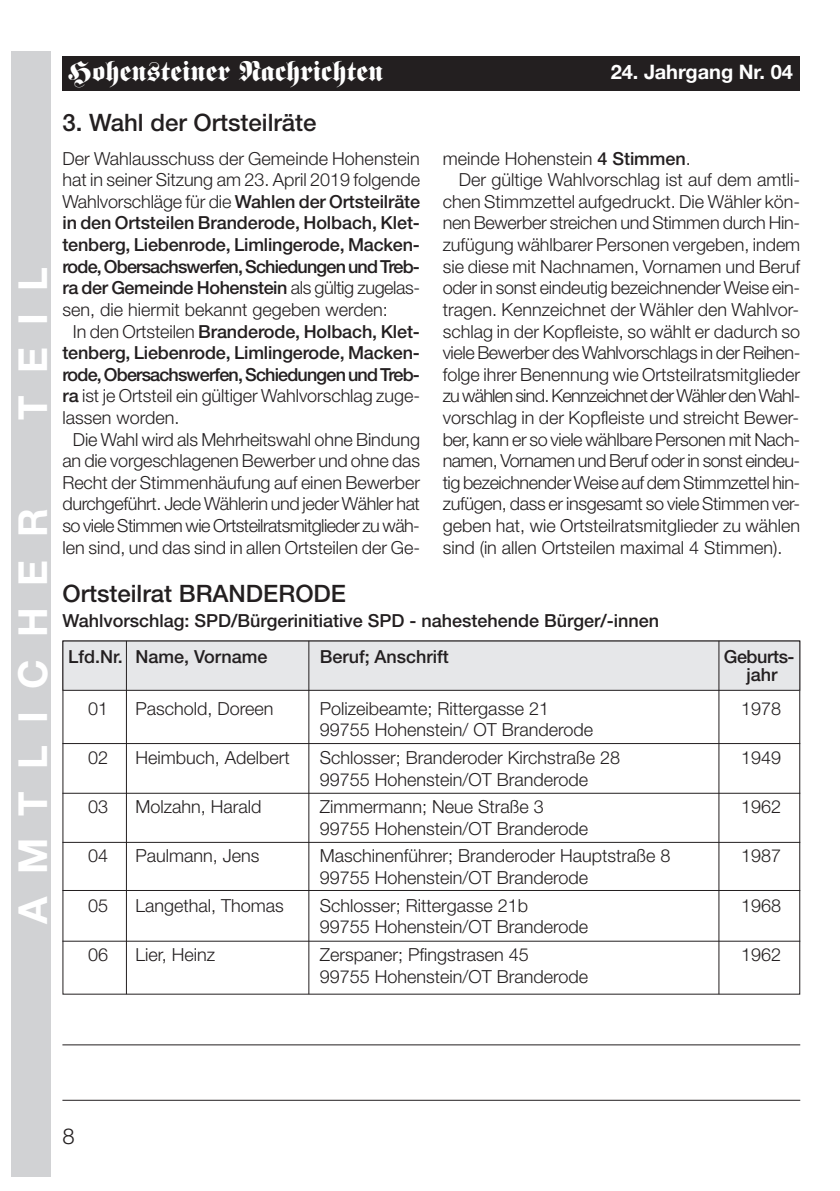
<style>
.page{position:relative;width:840px;height:1191px;background:#fff}
.page>*{position:absolute;margin:0;border:0;box-sizing:border-box;transform-origin:0 0}
.t1{font:700 40px "Helvetica Neue";letter-spacing:.555em;color:#fff}
.t2{font:28px "Fette Fraktur";color:#fff}
.t3{font:500 24px "Helvetica Neue";color:#231f20}
.t4{font:300 22px "Helvetica Neue";color:#231f20}
.t5{font:700 20px "Helvetica Neue";color:#fff}
.t6{font:300 18px "Helvetica Neue";color:#231f20}
.t7{font:500 18px/36.2px "Helvetica Neue";letter-spacing:-.01em;color:#231f20}
.t8{font:300 18px "Helvetica Neue";letter-spacing:-.02em;color:#231f20}
.t9{font:300 18px "Helvetica Neue";letter-spacing:-.025em;color:#231f20}
.t10{font:500 18px "Helvetica Neue";letter-spacing:-.045em;color:#231f20}
.t11{font:300 18px "Helvetica Neue";letter-spacing:-.03em;color:#231f20}
.t12{font:300 18px "Helvetica Neue";letter-spacing:-.04em;color:#231f20}
.t13{font:300 18px "Helvetica Neue";letter-spacing:-.035em;color:#231f20}
.s1{font-weight:300}
.s2{font-weight:500}
</style>
<div class="page">
<div style="left:63px;top:641px;width:736px;height:49px;background:#e6e7e9"></div>
<div style="left:62px;top:640px;width:737px;height:51px;border:1px solid #231f20"></div>
<div style="left:62px;top:57px;width:737px;height:34px;background:#231f20"></div>
<div style="left:11px;top:51px;width:40px;height:1125px;background:#d1d2d4"></div>
<hr style="left:62px;top:1044px;width:737px;height:1px;background:#231f20">
<hr style="left:62px;top:743px;width:737px;height:1px;background:#231f20">
<hr style="left:62px;top:792px;width:737px;height:1px;background:#231f20">
<hr style="left:62px;top:842px;width:737px;height:1px;background:#231f20">
<hr style="left:62px;top:890px;width:737px;height:1px;background:#231f20">
<hr style="left:62px;top:940px;width:737px;height:1px;background:#231f20">
<hr style="left:126px;top:641px;width:1px;height:353px;background:#231f20">
<hr style="left:308px;top:641px;width:1px;height:353px;background:#231f20">
<hr style="left:718px;top:641px;width:1px;height:353px;background:#231f20">
<hr style="left:62px;top:1099px;width:737px;height:1px;background:#231f20">
<h1 class="t1" style="left:18px;top:420px;width:154px;rotate:-90deg">TEIL</h1>
<h1 class="t1" style="left:18px;top:923px;width:417px;rotate:-90deg">AMTLICHER</h1>
<h2 class="t2" style="left:68px;top:61px;width:316px">Hohensteiner Nachrichten</h2>
<p class="t5" style="left:610px;top:64px;width:184px">24. Jahrgang Nr. 04</p>
<h3 class="t3" style="left:62px;top:113px;width:255px">3. Wahl der Ortsteilräte</h3>
<p class="t6" style="left:62px;top:152px;width:359px">Der Wahlausschuss der Gemeinde Hohenstein</p>
<p class="t6" style="left:62px;top:173px;width:359px">hat in seiner Sitzung am 23. April 2019 folgende</p>
<p class="t7" style="left:62px;top:185px;width:359px"><span class="s1">Wahlvorschläge für die</span> Wahlen der Ortsteilräte</p>
<p class="t7" style="left:62px;top:207px;width:359px">in den Ortsteilen Branderode, Holbach, Klet-</p>
<p class="t7" style="left:62px;top:228px;width:359px">tenberg, Liebenrode, Limlingerode, Macken-</p>
<p class="t10" style="left:62px;top:260px;width:359px">rode, Obersachswerfen, Schiedungen und Treb-</p>
<p class="t7" style="left:62px;top:271px;width:359px">ra der Gemeinde Hohenstein <span class="s1">als gültig zugelas-</span></p>
<p class="t6" style="left:62px;top:303px;width:326px">sen, die hiermit bekannt gegeben werden:</p>
<p class="t7" style="left:73px;top:315px;width:348px"><span class="s1">In den Ortsteilen</span> Branderode, Holbach, Klet-</p>
<p class="t7" style="left:62px;top:336px;width:359px">tenberg, Liebenrode, Limlingerode, Macken-</p>
<p class="t10" style="left:62px;top:368px;width:359px">rode, Obersachswerfen, Schiedungen und Treb-</p>
<p class="t6" style="left:62px;top:389px;width:359px"><span class="s2">ra</span> ist je Ortsteil ein gültiger Wahlvorschlag zuge-</p>
<p class="t6" style="left:62px;top:411px;width:118px">lassen worden.</p>
<p class="t6" style="left:73px;top:433px;width:348px">Die Wahl wird als Mehrheitswahl ohne Bindung</p>
<p class="t6" style="left:62px;top:454px;width:359px">an die vorgeschlagenen Bewerber und ohne das</p>
<p class="t6" style="left:62px;top:476px;width:359px">Recht der Stimmenhäufung auf einen Bewerber</p>
<p class="t8" style="left:62px;top:497px;width:359px">durchgeführt. Jede Wählerin und jeder Wähler hat</p>
<p class="t11" style="left:62px;top:519px;width:359px">so viele Stimmen wie Ortsteilratsmitglieder zu wäh-</p>
<p class="t6" style="left:62px;top:541px;width:359px">len sind, und das sind in allen Ortsteilen der Ge-</p>
<p class="t6" style="left:442px;top:152px;width:250px">meinde Hohenstein <span class="s2">4 Stimmen</span>.</p>
<p class="t6" style="left:458px;top:173px;width:343px">Der gültige Wahlvorschlag ist auf dem amtli-</p>
<p class="t6" style="left:442px;top:195px;width:359px">chen Stimmzettel aufgedruckt. Die Wähler kön-</p>
<p class="t6" style="left:442px;top:217px;width:359px">nen Bewerber streichen und Stimmen durch Hin-</p>
<p class="t6" style="left:442px;top:238px;width:359px">zufügung wählbarer Personen vergeben, indem</p>
<p class="t6" style="left:442px;top:260px;width:359px">sie diese mit Nachnamen, Vornamen und Beruf</p>
<p class="t8" style="left:442px;top:281px;width:359px">oder in sonst eindeutig bezeichnender Weise ein-</p>
<p class="t6" style="left:442px;top:303px;width:358px">tragen. Kennzeichnet der Wähler den Wahlvor-</p>
<p class="t6" style="left:442px;top:325px;width:359px">schlag in der Kopfleiste, so wählt er dadurch so</p>
<p class="t9" style="left:442px;top:346px;width:359px">viele Bewerber des Wahlvorschlags in der Reihen-</p>
<p class="t6" style="left:442px;top:368px;width:359px">folge ihrer Benennung wie Ortsteilratsmitglieder</p>
<p class="t12" style="left:442px;top:389px;width:359px">zu wählen sind. Kennzeichnet der Wähler den Wahl-</p>
<p class="t6" style="left:442px;top:411px;width:358px">vorschlag in der Kopfleiste und streicht Bewer-</p>
<p class="t9" style="left:442px;top:433px;width:359px">ber, kann er so viele wählbare Personen mit Nach-</p>
<p class="t13" style="left:442px;top:454px;width:359px">namen, Vornamen und Beruf oder in sonst eindeu-</p>
<p class="t9" style="left:442px;top:476px;width:359px">tig bezeichnender Weise auf dem Stimmzettel hin-</p>
<p class="t8" style="left:442px;top:497px;width:359px">zufügen, dass er insgesamt so viele Stimmen ver-</p>
<p class="t6" style="left:442px;top:519px;width:359px">geben hat, wie Ortsteilratsmitglieder zu wählen</p>
<p class="t6" style="left:442px;top:541px;width:341px">sind (in allen Ortsteilen maximal 4 Stimmen).</p>
<h3 class="t3" style="left:62px;top:585px;width:285px">Ortsteilrat BRANDERODE</h3>
<p class="t7" style="left:68px;top:604px;width:592px;text-indent:-6px">Wahlvorschlag: SPD/Bürgerinitiative SPD - nahestehende Bürger/-innen<br>Lfd.Nr. Name, Vorname</p>
<p class="t7" style="left:319px;top:640px;width:130px">Beruf; Anschrift</p>
<p class="t7" style="left:723px;top:649px;width:72px;line-height:18px;text-align:center">Geburts&shy;jahr</p>
<p class="t6" style="left:88px;top:702px;width:21px">01</p>
<p class="t6" style="left:135px;top:702px;width:139px">Paschold, Doreen</p>
<p class="t6" style="left:319px;top:702px;width:231px">Polizeibeamte; Rittergasse 21</p>
<p class="t6" style="left:740px;top:702px;width:41px">1978</p>
<p class="t6" style="left:319px;top:723px;width:274px">99755 Hohenstein/ OT Branderode</p>
<p class="t6" style="left:88px;top:751px;width:22px">02</p>
<p class="t6" style="left:135px;top:751px;width:156px">Heimbuch, Adelbert</p>
<p class="t6" style="left:319px;top:751px;width:302px">Schlosser; Branderoder Kirchstraße 28</p>
<p class="t6" style="left:740px;top:751px;width:41px">1949</p>
<p class="t6" style="left:319px;top:773px;width:269px">99755 Hohenstein/OT Branderode</p>
<p class="t6" style="left:88px;top:800px;width:21px">03</p>
<p class="t6" style="left:135px;top:800px;width:127px">Molzahn, Harald</p>
<p class="t6" style="left:319px;top:800px;width:225px">Zimmermann; Neue Straße 3</p>
<p class="t6" style="left:740px;top:800px;width:41px">1962</p>
<p class="t6" style="left:319px;top:822px;width:269px">99755 Hohenstein/OT Branderode</p>
<p class="t6" style="left:88px;top:849px;width:22px">04</p>
<p class="t6" style="left:135px;top:849px;width:125px">Paulmann, Jens</p>
<p class="t6" style="left:319px;top:849px;width:352px">Maschinenführer; Branderoder Hauptstraße 8</p>
<p class="t6" style="left:740px;top:849px;width:41px">1987</p>
<p class="t6" style="left:319px;top:871px;width:269px">99755 Hohenstein/OT Branderode</p>
<p class="t6" style="left:88px;top:899px;width:22px">05</p>
<p class="t6" style="left:135px;top:899px;width:150px">Langethal, Thomas</p>
<p class="t6" style="left:319px;top:899px;width:210px">Schlosser; Rittergasse 21b</p>
<p class="t6" style="left:740px;top:899px;width:41px">1968</p>
<p class="t6" style="left:319px;top:920px;width:269px">99755 Hohenstein/OT Branderode</p>
<p class="t6" style="left:88px;top:948px;width:22px">06</p>
<p class="t6" style="left:135px;top:948px;width:81px">Lier, Heinz</p>
<p class="t6" style="left:319px;top:948px;width:210px">Zerspaner; Pfingstrasen 45</p>
<p class="t6" style="left:740px;top:948px;width:41px">1962</p>
<p class="t6" style="left:319px;top:969px;width:269px">99755 Hohenstein/OT Branderode</p>
<p class="t4" style="left:62px;top:1128px;width:14px">8</p>
</div>
